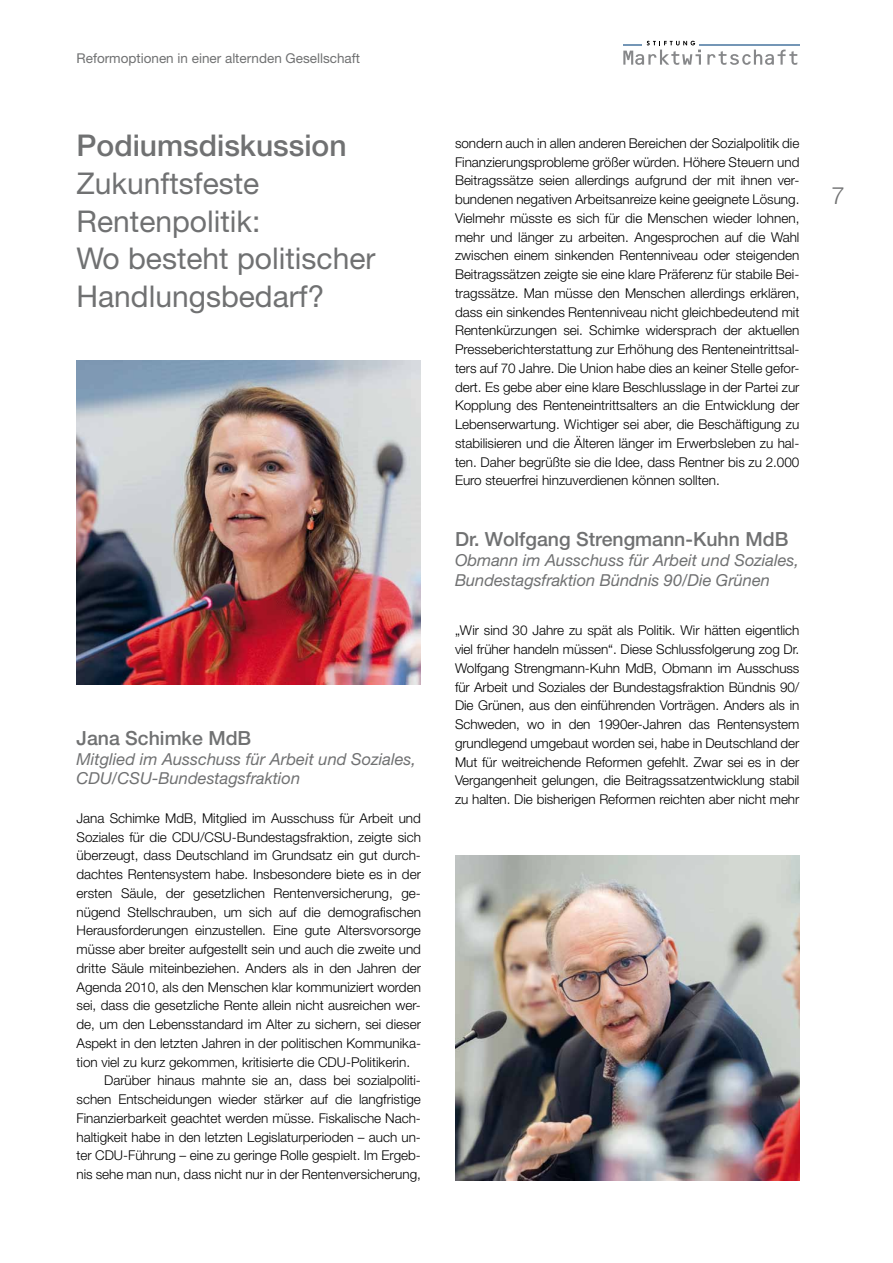
<style>
.page{position:relative;width:893px;height:1263px;background:#fff}
.page>*{position:absolute;margin:0;border:0;box-sizing:border-box;transform-origin:0 0}
.t1{font:30px/37.5px "Helvetica Neue LT Pro";color:#707172}
.t2{font:500 30px "Helvetica Neue LT Pro";color:#707172}
.t3{font:300 24px "Helvetica Neue LT Pro";color:#707172}
.t4{font:500 19.5px "Helvetica Neue LT Pro";color:#707172}
.t5{font:italic 16.5px/19.8px "Helvetica Neue LT Pro";color:#707172}
.t6{font:300 13.5px/18.8px "Helvetica Neue LT Pro";color:#000;text-align:justify}
.t7{font:13.5px "Helvetica Neue LT Pro";color:#707172}
</style>
<div class="page">
<svg style="left:707px;top:50px;width:90px;height:15px"></svg>
<svg style="left:623px;top:41px;width:78px;height:24px"></svg>
<hr style="left:699px;top:44px;width:100px;height:1px;background:#7496b6">
<img style="left:455px;top:855px;width:344px;height:325px">
<img style="left:77px;top:360px;width:344px;height:325px">
<p class="t7" style="left:77px;top:50px;width:285px">Reformoptionen in einer alternden Gesellschaft</p>
<h1 class="t2" style="left:77px;top:128px;width:272px">Podiumsdiskussion</h1>
<h1 class="t1" style="left:77px;top:164px;width:300px">Zukunftsfeste<br>Rentenpolitik:<br>Wo besteht politischer<br>Handlungsbedarf?</h1>
<h3 class="t4" style="left:77px;top:726px;width:176px">Jana Schimke MdB</h3>
<p class="t5" style="left:77px;top:748px;width:341px">Mitglied im Ausschuss für Arbeit und Soziales,<br>CDU/CSU-Bundestagsfraktion</p>
<p class="t6" style="left:77px;top:808px;width:346px">Jana Schimke MdB, Mitglied im Ausschuss für Arbeit und</p>
<p class="t6" style="left:77px;top:827px;width:346px">Soziales für die CDU/CSU-Bundestagsfraktion, zeigte sich</p>
<p class="t6" style="left:77px;top:846px;width:346px">überzeugt, dass Deutschland im Grundsatz ein gut durch-</p>
<p class="t6" style="left:77px;top:865px;width:346px">dachtes Rentensystem habe. Insbesondere biete es in der</p>
<p class="t6" style="left:77px;top:883px;width:346px">ersten Säule, der gesetzlichen Rentenversicherung, ge-</p>
<p class="t6" style="left:77px;top:902px;width:346px">nügend Stellschrauben, um sich auf die demografischen</p>
<p class="t6" style="left:77px;top:921px;width:346px">Herausforderungen einzustellen. Eine gute Altersvorsorge</p>
<p class="t6" style="left:77px;top:940px;width:346px">müsse aber breiter aufgestellt sein und auch die zweite und</p>
<p class="t6" style="left:77px;top:958px;width:346px">dritte Säule miteinbeziehen. Anders als in den Jahren der</p>
<p class="t6" style="left:77px;top:977px;width:346px">Agenda 2010, als den Menschen klar kommuniziert worden</p>
<p class="t6" style="left:77px;top:996px;width:346px">sei, dass die gesetzliche Rente allein nicht ausreichen wer-</p>
<p class="t6" style="left:77px;top:1015px;width:346px">de, um den Lebensstandard im Alter zu sichern, sei dieser</p>
<p class="t6" style="left:77px;top:1033px;width:346px">Aspekt in den letzten Jahren in der politischen Kommunika-</p>
<p class="t6" style="left:77px;top:1052px;width:335px">tion viel zu kurz gekommen, kritisierte die CDU-Politikerin.</p>
<p class="t6" style="left:104px;top:1071px;width:318px">Darüber hinaus mahnte sie an, dass bei sozialpoliti-</p>
<p class="t6" style="left:77px;top:1090px;width:346px">schen Entscheidungen wieder stärker auf die langfristige</p>
<p class="t6" style="left:77px;top:1108px;width:346px">Finanzierbarkeit geachtet werden müsse. Fiskalische Nach-</p>
<p class="t6" style="left:77px;top:1127px;width:346px">haltigkeit habe in den letzten Legislaturperioden – auch un-</p>
<p class="t6" style="left:77px;top:1146px;width:346px">ter CDU-Führung – eine zu geringe Rolle gespielt. Im Ergeb-</p>
<p class="t6" style="left:77px;top:1165px;width:346px">nis sehe man nun, dass nicht nur in der Rentenversicherung,</p>
<p class="t6" style="left:455px;top:133px;width:346px">sondern auch in allen anderen Bereichen der Sozialpolitik die Finanzierungsprobleme größer würden. Höhere Steuern und Beitragssätze seien allerdings aufgrund der mit ihnen ver&shy;bundenen negativen Arbeitsanreize keine geeignete Lösung.<br>Vielmehr müsste es sich für die Menschen wieder lohnen, mehr und länger zu arbeiten. Angesprochen auf die Wahl zwischen einem sinkenden Rentenniveau oder steigenden Beitragssätzen zeigte sie eine klare Präferenz für stabile Bei&shy;tragssätze. Man müsse den Menschen allerdings erklären, dass ein sinkendes Rentenniveau nicht gleichbedeutend mit Rentenkürzungen sei. Schimke widersprach der aktuellen Presseberichterstattung zur Erhöhung des Renteneintrittsal&shy;ters auf 70 Jahre. Die Union habe dies an keiner Stelle gefor&shy;dert. Es gebe aber eine klare Beschlusslage in der Partei zur Kopplung des Renteneintrittsalters an die Entwicklung der Lebenserwartung. Wichtiger sei aber, die Beschäftigung zu stabilisieren und die Älteren länger im Erwerbsleben zu hal&shy;ten. Daher begrüßte sie die Idee, dass Rentner bis zu 2.000<br>Euro steuerfrei hinzuverdienen können sollten.</p>
<h3 class="t4" style="left:455px;top:527px;width:335px">Dr. Wolfgang Strengmann-Kuhn MdB</h3>
<p class="t5" style="left:455px;top:550px;width:346px">Obmann im Ausschuss für Arbeit und Soziales,<br>Bundestagsfraktion Bündnis 90/Die Grünen</p>
<p class="t6" style="left:455px;top:621px;width:346px">„Wir sind 30 Jahre zu spät als Politik. Wir hätten eigentlich viel früher handeln müssen“. Diese Schlussfolgerung zog Dr.<br>Wolfgang Strengmann-Kuhn MdB, Obmann im Ausschuss für Arbeit und Soziales der Bundestagsfraktion Bündnis 90/ Die Grünen, aus den einführenden Vorträgen. Anders als in Schweden, wo in den 1990er-Jahren das Rentensystem grundlegend umgebaut worden sei, habe in Deutschland der Mut für weitreichende Reformen gefehlt. Zwar sei es in der Vergangenheit gelungen, die Beitragssatzentwicklung stabil zu halten. Die bisherigen Reformen reichten aber nicht mehr</p>
<h2 class="t3" style="left:831px;top:181px;width:15px">7</h2>
</div>
